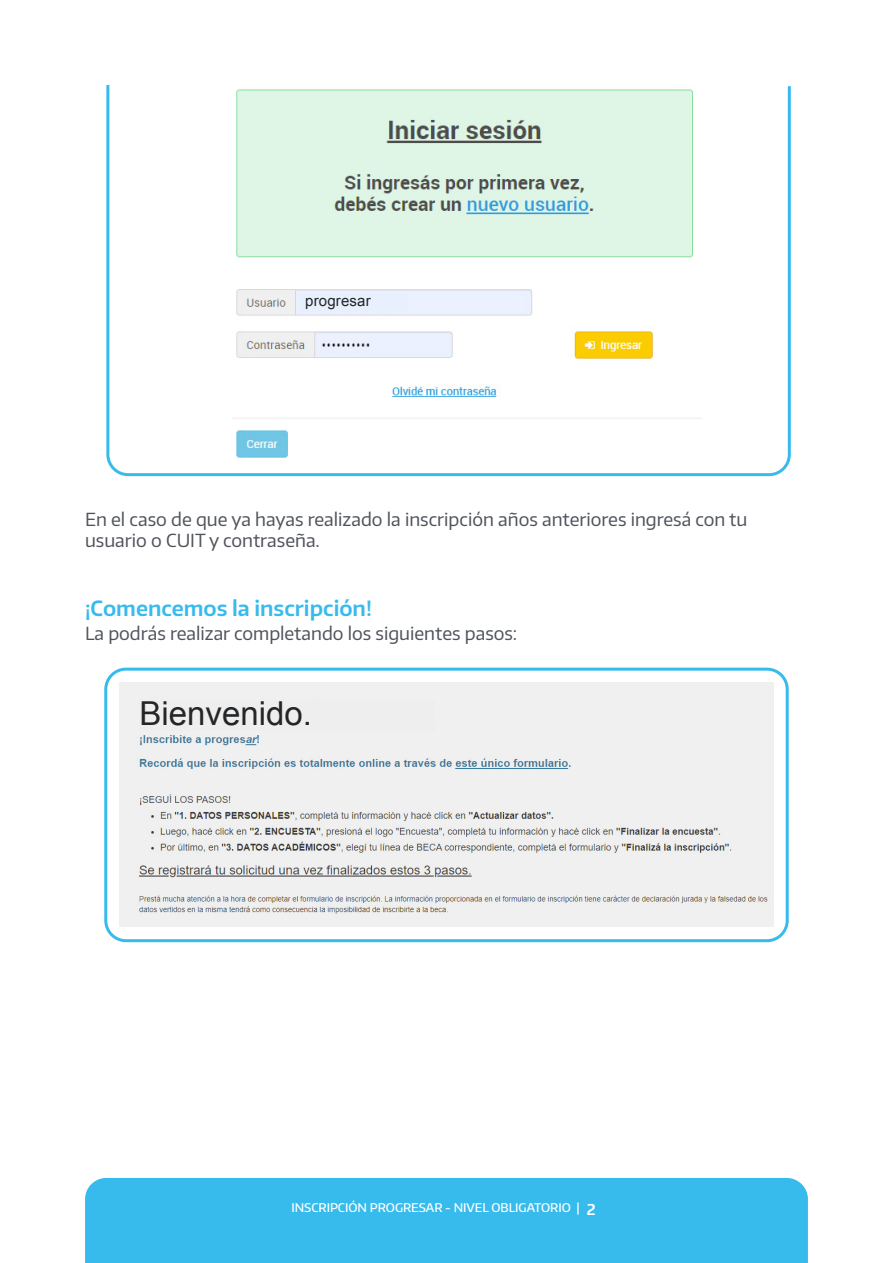
<style>
.page{position:relative;width:893px;height:1263px;background:#fff}
.page>*{position:absolute;margin:0;border:0;box-sizing:border-box;transform-origin:0 0}
.t1{font:33px "Arial";color:#242527}
.t2{font:600 21px "Encode Sans";color:#37bbed}
.t3{font:18px/21.6px "Encode Sans";color:#50535c}
.t4{font:15px "Arial";letter-spacing:.01em;color:#242527}
.t5{font:500 12px "Encode Sans";color:#fff}
.s1{font-weight:600;font-size:15px}
</style>
<div class="page">
<div style="left:85px;top:1178px;width:723px;height:85px;background:#37bbed"></div>
<div style="left:104px;top:668px;width:685px;height:274px;border:3px solid #37bbed;border-radius:20px"></div>
<svg style="left:106px;top:85px;width:685px;height:392px"></svg>
<img style="left:120px;top:683px;width:653px;height:243px">
<div style="left:298px;top:293px;width:109px;height:18px;background:#e8f0fd"></div>
<div style="left:139px;top:701px;width:296px;height:30px;background:#eee"></div>
<p class="t4" style="left:305px;top:291px;width:67px">progresar</p>
<p class="t3" style="left:85px;top:507px;width:664px">En el caso de que ya hayas realizado la inscripción años anteriores ingresá con tu usuario o CUIT y contraseña.</p>
<p class="t2" style="left:85px;top:594px;width:288px">¡Comencemos la inscripción!</p>
<p class="t3" style="left:85px;top:621px;width:434px">La podrás realizar completando los siguientes pasos:</p>
<h1 class="t1" style="left:139px;top:691px;width:174px">Bienvenido.</h1>
<p class="t5" style="left:291px;top:1199px;width:306px">INSCRIPCIÓN PROGRESAR - NIVEL OBLIGATORIO | <span class="s1">2</span></p>
</div>
